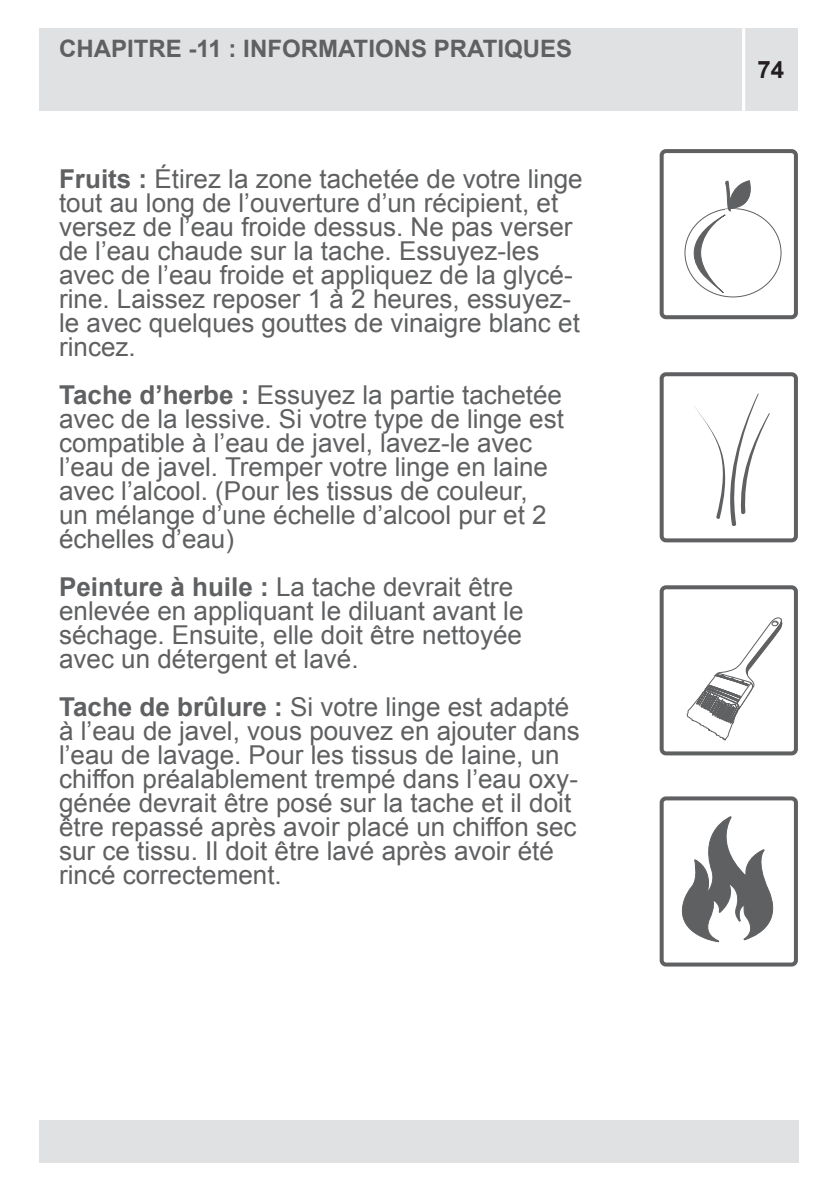
<style>
.page{position:relative;width:840px;height:1191px;background:#fff}
.page>*{position:absolute;margin:0;border:0;box-sizing:border-box;transform-origin:0 0}
.t1{font:26px/24px "Arial";color:#5f6062}
.t2{font:700 24px "Arial";color:#5f6062}
.t3{font:700 24px "Arial";color:#231f20}
.s1{font-weight:700}
</style>
<div class="page">
<div style="left:40px;top:28px;width:757px;height:83px;background:#e0e1e3"></div>
<hr style="left:741px;top:28px;width:2px;height:83px;background:#fff">
<div style="left:41px;top:1120px;width:757px;height:42px;background:#e0e1e3"></div>
<hr style="left:742px;top:28px;width:2px;height:83px;background:#fff">
<svg style="left:659px;top:149px;width:139px;height:818px"></svg>
<p class="t2" style="left:59px;top:32px;width:514px">CHAPITRE -11 : INFORMATIONS PRATIQUES</p>
<p class="t1" style="left:59px;top:167px;width:525px"><span class="s1">Fruits :</span> Étirez la zone tachetée de votre linge tout au long de l’ouverture d’un récipient, et versez de l’eau froide dessus. Ne pas verser de l’eau chaude sur la tache. Essuyez-les avec de l’eau froide et appliquez de la glycé&shy;rine. Laissez reposer 1 à 2 heures, essuyez&shy;le avec quelques gouttes de vinaigre blanc et rincez.</p>
<p class="t1" style="left:59px;top:383px;width:506px"><span class="s1">Tache d’herbe :</span> Essuyez la partie tachetée avec de la lessive. Si votre type de linge est compatible à l’eau de javel, lavez-le avec l’eau de javel. Tremper votre linge en laine avec l’alcool. (Pour les tissus de couleur,<br>un mélange d’une échelle d’alcool pur et 2 échelles d’eau)</p>
<p class="t1" style="left:59px;top:575px;width:465px"><span class="s1">Peinture à huile :</span> La tache devrait être enlevée en appliquant le diluant avant le séchage. Ensuite, elle doit être nettoyée avec un détergent et lavé.</p>
<p class="t1" style="left:59px;top:695px;width:522px"><span class="s1">Tache de brûlure :</span> Si votre linge est adapté à l’eau de javel, vous pouvez en ajouter dans l’eau de lavage. Pour les tissus de laine, un chiffon préalablement trempé dans l’eau oxy&shy;génée devrait être posé sur la tache et il doit être repassé après avoir placé un chiffon sec sur ce tissu. Il doit être lavé après avoir été rincé correctement.</p>
<p class="t3" style="left:757px;top:54px;width:28px">74</p>
</div>
